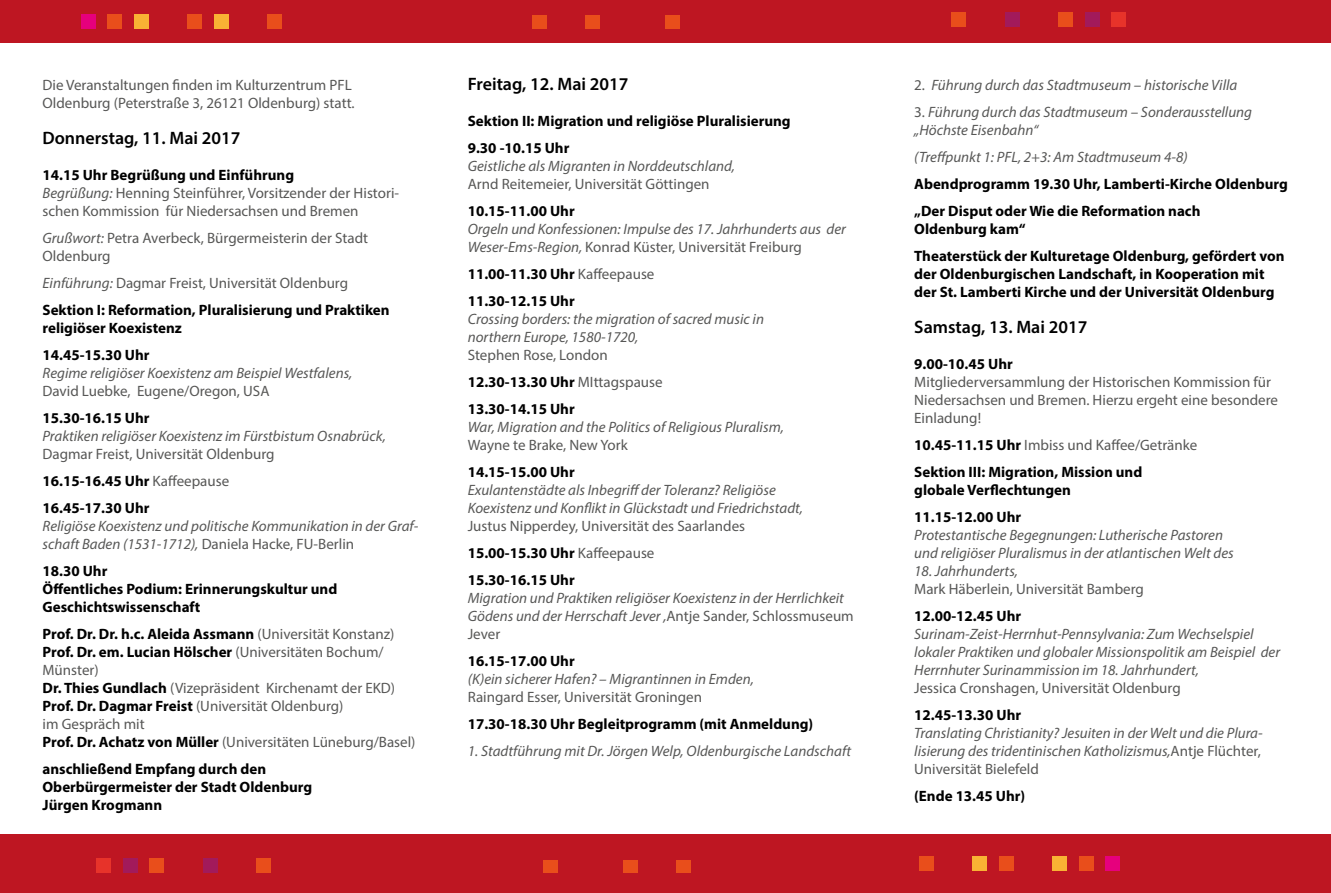
<style>
.page{position:relative;width:1331px;height:893px;background:#fff}
.page>*{position:absolute;margin:0;border:0;box-sizing:border-box;transform-origin:0 0}
.t1{font:600 18px "Myriad Pro";color:#000}
.t2{font:italic 15px/18px "Myriad Pro";color:#575756}
.t3{font:15px/18px "Myriad Pro";color:#575756}
.t4{font:700 15px/27px "Myriad Pro";color:#000}
.s1{font-weight:700;color:#000}
.s2{font-style:italic}
.s3{font-weight:400;font-style:italic;color:#575756}
.s4{font-weight:400;color:#575756}
.s5{font-style:normal}
</style>
<div class="page">
<div style="left:0;top:0;width:1331px;height:43px;background:#be1622"></div>
<div style="left:0;top:835px;width:1331px;height:58px;background:#be1622"></div>
<div style="left:268px;top:14px;width:14px;height:14px;background:#e94e1b"></div>
<div style="left:214px;top:14px;width:14px;height:14px;background:#f9b234"></div>
<div style="left:188px;top:14px;width:14px;height:14px;background:#e94e1b"></div>
<div style="left:134px;top:14px;width:14px;height:14px;background:#f9b234"></div>
<div style="left:108px;top:14px;width:14px;height:14px;background:#e94e1b"></div>
<div style="left:81px;top:14px;width:14px;height:14px;background:#e6007d"></div>
<div style="left:919px;top:857px;width:14px;height:14px;background:#e94e1b"></div>
<div style="left:973px;top:857px;width:14px;height:14px;background:#f9b234"></div>
<div style="left:999px;top:857px;width:14px;height:14px;background:#e94e1b"></div>
<div style="left:1052px;top:857px;width:14px;height:14px;background:#f9b234"></div>
<div style="left:1079px;top:857px;width:14px;height:14px;background:#e94e1b"></div>
<div style="left:1106px;top:857px;width:14px;height:14px;background:#e6007d"></div>
<div style="left:665px;top:16px;width:14px;height:12px;background:#e94e1b"></div>
<div style="left:585px;top:16px;width:14px;height:12px;background:#e94e1b"></div>
<div style="left:532px;top:16px;width:14px;height:12px;background:#e94e1b"></div>
<div style="left:543px;top:860px;width:14px;height:13px;background:#e94e1b"></div>
<div style="left:623px;top:860px;width:14px;height:13px;background:#e94e1b"></div>
<div style="left:676px;top:860px;width:14px;height:13px;background:#e94e1b"></div>
<div style="left:1112px;top:13px;width:14px;height:14px;background:#e7332a"></div>
<div style="left:1085px;top:13px;width:14px;height:14px;background:#a21a5b"></div>
<div style="left:1058px;top:13px;width:14px;height:14px;background:#e94e1b"></div>
<div style="left:1005px;top:13px;width:14px;height:14px;background:#a21a5b"></div>
<div style="left:952px;top:13px;width:14px;height:14px;background:#e94e1b"></div>
<div style="left:97px;top:858px;width:14px;height:14px;background:#e7332a"></div>
<div style="left:123px;top:858px;width:14px;height:14px;background:#a21a5b"></div>
<div style="left:150px;top:858px;width:14px;height:14px;background:#e94e1b"></div>
<div style="left:203px;top:858px;width:14px;height:14px;background:#a21a5b"></div>
<div style="left:256px;top:858px;width:14px;height:14px;background:#e94e1b"></div>
<p class="t3" style="left:43px;top:76px;width:314px">Die Veranstaltungen finden im Kulturzentrum PFL<br>Oldenburg (Peterstraße 3, 26121 Oldenburg) statt.</p>
<p class="t1" style="left:43px;top:127px;width:199px">Donnerstag, 11. Mai 2017</p>
<p class="t3" style="left:43px;top:166px;width:358px"><span class="s1">14.15 Uhr Begrüßung und Einführung<br></span><span class="s2">Begrüßung:</span> Henning Steinführer, Vorsitzender der Histori&shy;schen Kommission für Niedersachsen und Bremen</p>
<p class="t3" style="left:43px;top:229px;width:327px"><span class="s2">Grußwort:</span> Petra Averbeck, Bürgermeisterin der Stadt<br>Oldenburg</p>
<p class="t4" style="left:43px;top:269px;width:349px"><span class="s3">Einführung:</span> <span class="s4">Dagmar Freist, Universität Oldenburg<br></span>Sektion I: Reformation, Pluralisierung und Praktiken</p>
<p class="t4" style="left:43px;top:314px;width:141px">religiöser Koexistenz<br>14.45-15.30 Uhr</p>
<p class="t2" style="left:43px;top:364px;width:311px">Regime religiöser Koexistenz am Beispiel Westfalens,</p>
<p class="t3" style="left:43px;top:382px;width:229px">David Luebke, Eugene/Oregon, USA</p>
<p class="t4" style="left:43px;top:404px;width:108px">15.30-16.15 Uhr</p>
<p class="t2" style="left:43px;top:427px;width:345px">Praktiken religiöser Koexistenz im Fürstbistum Osnabrück,</p>
<p class="t3" style="left:43px;top:440px;width:234px;line-height:27px">Dagmar Freist, Universität Oldenburg<br><span class="s1">16.15-16.45 Uhr</span> Kaffeepause<br><span class="s1">16.45-17.30 Uhr</span></p>
<p class="t2" style="left:43px;top:517px;width:377px">Religiöse Koexistenz und politische Kommunikation in der Graf&shy;schaft Baden (1531-1712), <span class="s5">Daniela Hacke, FU-Berlin</span></p>
<p class="t4" style="left:43px;top:561px;width:296px;line-height:18px">18.30 Uhr<br>Öffentliches Podium: Erinnerungskultur und<br>Geschichtswissenschaft</p>
<p class="t3" style="left:43px;top:625px;width:374px"><span class="s1">Prof. Dr. Dr. h.c. Aleida Assmann</span> (Universität Konstanz)<br><span class="s1">Prof. Dr. em. Lucian Hölscher</span> (Universitäten Bochum/ Münster)<br><span class="s1">Dr. Thies Gundlach</span> (Vizepräsident Kirchenamt der EKD)<br><span class="s1">Prof. Dr. Dagmar Freist</span> (Universität Oldenburg)<br>im Gespräch mit<br><span class="s1">Prof. Dr. Achatz von Müller</span> (Universitäten Lüneburg/Basel)</p>
<p class="t4" style="left:43px;top:759px;width:271px;line-height:18px">anschließend Empfang durch den<br>Oberbürgermeister der Stadt Oldenburg<br>Jürgen Krogmann</p>
<p class="t1" style="left:468px;top:73px;width:162px">Freitag, 12. Mai 2017</p>
<p class="t4" style="left:468px;top:107px;width:324px">Sektion II: Migration und religiöse Pluralisierung<br>9.30 -10.15 Uhr</p>
<p class="t2" style="left:468px;top:157px;width:269px">Geistliche als Migranten in Norddeutschland,</p>
<p class="t3" style="left:468px;top:175px;width:243px">Arnd Reitemeier, Universität Göttingen</p>
<p class="t4" style="left:468px;top:197px;width:108px">10.15-11.00 Uhr</p>
<p class="t2" style="left:468px;top:220px;width:380px">Orgeln und Konfessionen: Impulse des 17. Jahrhunderts aus der<br>Weser-Ems-Region, <span class="s5">Konrad Küster, Universität Freiburg</span></p>
<p class="t4" style="left:468px;top:260px;width:188px">11.00-11.30 Uhr <span class="s4">Kaffeepause<br></span>11.30-12.15 Uhr</p>
<p class="t2" style="left:468px;top:310px;width:298px">Crossing borders: the migration of sacred music in northern Europe, 1580-1720,</p>
<p class="t3" style="left:468px;top:341px;width:196px;line-height:27px">Stephen Rose, London<br><span class="s1">12.30-13.30 Uhr</span> MIttagspause<br><span class="s1">13.30-14.15 Uhr</span></p>
<p class="t2" style="left:468px;top:418px;width:318px">War, Migration and the Politics of Religious Pluralism,</p>
<p class="t3" style="left:468px;top:436px;width:161px">Wayne te Brake, New York</p>
<p class="t4" style="left:468px;top:458px;width:108px">14.15-15.00 Uhr</p>
<p class="t2" style="left:468px;top:481px;width:337px">Exulantenstädte als Inbegriff der Toleranz? Religiöse<br>Koexistenz und Konflikt in Glückstadt und Friedrichstadt,</p>
<p class="t3" style="left:468px;top:512px;width:279px;line-height:27px">Justus Nipperdey, Universität des Saarlandes<br><span class="s1">15.00-15.30 Uhr</span> Kaffeepause<br><span class="s1">15.30-16.15 Uhr</span></p>
<p class="t2" style="left:468px;top:589px;width:388px">Migration und Praktiken religiöser Koexistenz in der Herrlichkeit<br>Gödens und der Herrschaft Jever ,<span class="s5">Antje Sander, Schlossmuseum<br>Jever</span></p>
<p class="t4" style="left:468px;top:647px;width:108px">16.15-17.00 Uhr</p>
<p class="t2" style="left:468px;top:670px;width:288px">(K)ein sicherer Hafen? – Migrantinnen in Emden,</p>
<p class="t3" style="left:468px;top:688px;width:236px">Raingard Esser, Universität Groningen</p>
<p class="t4" style="left:468px;top:710px;width:347px">17.30-18.30 Uhr Begleitprogramm (mit Anmeldung)</p>
<p class="t2" style="left:468px;top:742px;width:385px">1. Stadtführung mit Dr. Jörgen Welp, Oldenburgische Landschaft</p>
<p class="t2" style="left:914px;top:76px;width:325px"><span class="s5">2.</span> Führung durch das Stadtmuseum – historische Villa</p>
<p class="t2" style="left:914px;top:103px;width:339px"><span class="s5">3.</span> Führung durch das Stadtmuseum – Sonderausstellung „Höchste Eisenbahn“</p>
<p class="t2" style="left:914px;top:148px;width:275px">(Treffpunkt 1: PFL, 2+3: Am Stadtmuseum 4-8)</p>
<p class="t4" style="left:914px;top:170px;width:375px">Abendprogramm 19.30 Uhr, Lamberti-Kirche Oldenburg „Der Disput oder Wie die Reformation nach</p>
<p class="t4" style="left:914px;top:215px;width:372px">Oldenburg kam“<br>Theaterstück der Kulturetage Oldenburg, gefördert von</p>
<p class="t4" style="left:914px;top:264px;width:362px;line-height:18px">der Oldenburgischen Landschaft, in Kooperation mit der St. Lamberti Kirche und der Universität Oldenburg</p>
<p class="t1" style="left:914px;top:316px;width:175px">Samstag, 13. Mai 2017</p>
<p class="t4" style="left:914px;top:350px;width:100px">9.00-10.45 Uhr</p>
<p class="t3" style="left:914px;top:373px;width:365px">Mitgliederversammlung der Historischen Kommission für<br>Niedersachsen und Bremen. Hierzu ergeht eine besondere<br>Einladung!</p>
<p class="t4" style="left:914px;top:431px;width:285px">10.45-11.15 Uhr <span class="s4">Imbiss und Kaffee/Getränke<br></span>Sektion III: Migration, Mission und</p>
<p class="t4" style="left:914px;top:476px;width:158px">globale Verflechtungen<br>11.15-12.00 Uhr</p>
<p class="t2" style="left:914px;top:526px;width:321px">Protestantische Begegnungen: Lutherische Pastoren und religiöser Pluralismus in der atlantischen Welt des</p>
<p class="t2" style="left:914px;top:562px;width:105px">18. Jahrhunderts,</p>
<p class="t3" style="left:914px;top:580px;width:231px">Mark Häberlein, Universität Bamberg</p>
<p class="t4" style="left:914px;top:602px;width:108px">12.00-12.45 Uhr</p>
<p class="t2" style="left:914px;top:625px;width:367px">Surinam-Zeist-Herrnhut-Pennsylvania: Zum Wechselspiel lokaler Praktiken und globaler Missionspolitik am Beispiel der<br>Herrnhuter Surinammission im 18. Jahrhundert,</p>
<p class="t3" style="left:914px;top:679px;width:268px">Jessica Cronshagen, Universität Oldenburg</p>
<p class="t4" style="left:914px;top:701px;width:108px">12.45-13.30 Uhr</p>
<p class="t2" style="left:914px;top:724px;width:350px">Translating Christianity? Jesuiten in der Welt und die Plura&shy;lisierung des tridentinischen Katholizismus,<span class="s5">Antje Flüchter,<br>Universität Bielefeld</span></p>
<p class="t4" style="left:914px;top:782px;width:113px">(Ende 13.45 Uhr)</p>
</div>
